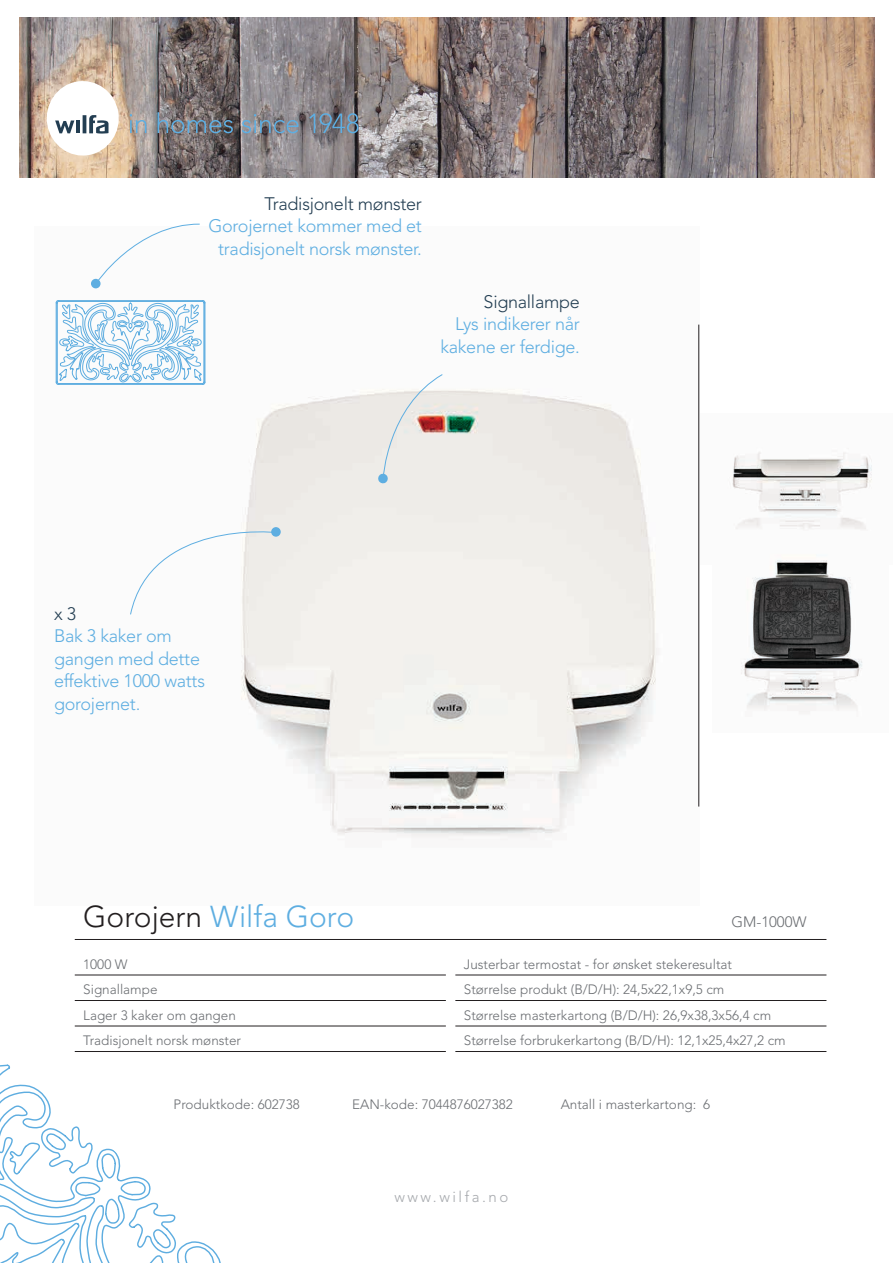
<style>
.page{position:relative;width:893px;height:1263px;background:#fff}
.page>*{position:absolute;margin:0;border:0;box-sizing:border-box;transform-origin:0 0}
.Produktnavn{font:300 30px "Avenir LT Std";color:#5eaee1}
.t1{font:300 18px/22.5px "Avenir LT Std";letter-spacing:-.015em;color:#5eaee1;text-align:center}
.t2{font:300 18px "Avenir LT Std";letter-spacing:-.015em;color:#233e52}
.t3{font:300 15px "Avenir LT Std";letter-spacing:.17em;color:#a6a9ad}
.Produktnavn-2{font:300 15px "Avenir LT Std";color:#6b6e72}
.Produkt_tekst{font:300 13.5px "Avenir LT Std";color:#6b6e72}
.varenr{font:300 13.5px "Avenir LT Std";color:#6b6e72}
.s1{color:#231f20}
</style>
<div class="page">
<img style="left:55px;top:279px;width:644px;height:561px">
<svg style="left:0;top:1051px;width:221px;height:212px"></svg>
<img style="left:699px;top:414px;width:173px;height:150px">
<img style="left:713px;top:532px;width:159px;height:182px">
<hr style="left:698px;top:325px;width:1px;height:481px;background:#231f20">
<img style="left:20px;top:17px;width:855px;height:160px">
<svg style="left:47px;top:81px;width:75px;height:75px"></svg>
<svg style="left:130px;top:114px;width:16px;height:19px"></svg>
<svg style="left:158px;top:112px;width:75px;height:21px"></svg>
<svg style="left:242px;top:114px;width:56px;height:19px"></svg>
<svg style="left:309px;top:113px;width:50px;height:20px"></svg>
<hr style="left:75px;top:939px;width:751px;height:1px;background:#231f20">
<hr style="left:75px;top:975px;width:371px;height:1px;background:#231f20">
<hr style="left:75px;top:1000px;width:371px;height:1px;background:#231f20">
<hr style="left:75px;top:1026px;width:371px;height:1px;background:#231f20">
<hr style="left:75px;top:1051px;width:371px;height:1px;background:#231f20">
<hr style="left:455px;top:975px;width:371px;height:1px;background:#231f20">
<hr style="left:455px;top:1000px;width:371px;height:1px;background:#231f20">
<hr style="left:455px;top:1026px;width:371px;height:1px;background:#231f20">
<hr style="left:455px;top:1051px;width:371px;height:1px;background:#231f20">
<div style="left:271px;top:527px;width:10px;height:10px;background:#5eaee1;border-radius:50%"></div>
<svg style="left:130px;top:520px;width:146px;height:95px"></svg>
<svg style="left:95px;top:223px;width:105px;height:61px"></svg>
<div style="left:91px;top:279px;width:10px;height:9px;background:#5eaee1;border-radius:50%"></div>
<svg style="left:377px;top:373px;width:66px;height:111px"></svg>
<svg style="left:56px;top:300px;width:149px;height:85px"></svg>
<p class="t2" style="left:264px;top:193px;width:159px">Tradisjonelt mønster</p>
<p class="t1" style="left:208px;top:215px;width:215px">Gorojernet kommer med et tradisjonelt norsk mønster.</p>
<p class="t2" style="left:484px;top:291px;width:98px">Signallampe</p>
<p class="t1" style="left:440px;top:313px;width:141px;text-align:right">Lys indikerer når kakene er ferdige.</p>
<p class="t2" style="left:54px;top:603px;width:24px">x 3</p>
<p class="t1" style="left:54px;top:625px;width:153px;text-align:left">Bak 3 kaker om gangen med dette effektive 1000 watts gorojernet.</p>
<p class="Produktnavn" style="left:83px;top:899px;width:272px"><span class="s1">Gorojern</span> Wilfa Goro</p>
<p class="Produkt_tekst" style="left:83px;top:956px;width:46px">1000 W</p>
<p class="Produkt_tekst" style="left:83px;top:982px;width:76px">Signallampe</p>
<p class="Produkt_tekst" style="left:83px;top:1007px;width:154px">Lager 3 kaker om gangen</p>
<p class="Produkt_tekst" style="left:83px;top:1033px;width:159px">Tradisjonelt norsk mønster</p>
<p class="Produktnavn-2" style="left:731px;top:913px;width:77px">GM-1000W</p>
<p class="Produkt_tekst" style="left:464px;top:956px;width:270px">Justerbar termostat - for ønsket stekeresultat</p>
<p class="Produkt_tekst" style="left:464px;top:982px;width:262px">Størrelse produkt (B/D/H): 24,5x22,1x9,5 cm</p>
<p class="Produkt_tekst" style="left:464px;top:1007px;width:309px">Størrelse masterkartong (B/D/H): 26,9x38,3x56,4 cm</p>
<p class="Produkt_tekst" style="left:464px;top:1033px;width:323px">Størrelse forbrukerkartong (B/D/H): 12,1x25,4x27,2 cm</p>
<p class="varenr" style="left:174px;top:1097px;width:128px">Produktkode: 602738</p>
<p class="varenr" style="left:352px;top:1097px;width:162px">EAN-kode: 7044876027382</p>
<p class="varenr" style="left:561px;top:1097px;width:151px">Antall i masterkartong: 6</p>
<p class="t3" style="left:394px;top:1188px;width:115px">www.wilfa.no</p>
</div>
